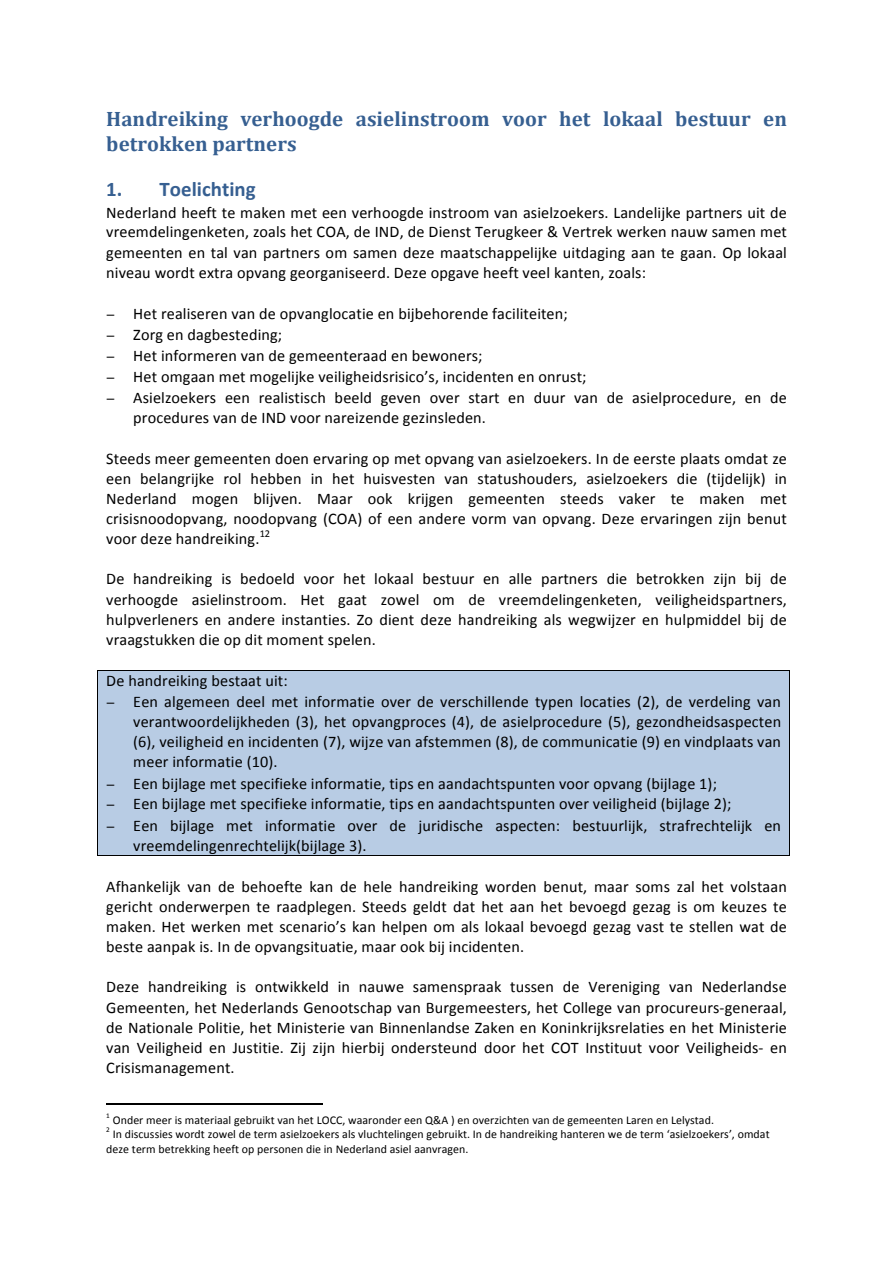
<style>
.page{position:relative;width:893px;height:1263px;background:#fff}
.page>*{position:absolute;margin:0;border:0;box-sizing:border-box;transform-origin:0 0}
.t1{font:700 20.85px/24.9px "Cambria";letter-spacing:.005em;color:#365f91}
.t2{font:700 20.85px "Calibri";letter-spacing:.005em;color:#365f91}
.t3{font:16.2px/20.1px "Calibri";letter-spacing:.01em;color:#000;text-align:justify}
.t4{font:11.85px/14.7px "Calibri";letter-spacing:.005em;color:#000}
.t5{font:10.5px "Calibri";color:#000}
.t6{font:7.2px "Calibri";color:#000}
</style>
<div class="page">
<div style="left:99px;top:670px;width:690px;height:185px;background:#b8cce4"></div>
<hr style="left:98px;top:670px;width:691px;height:1px;background:#000">
<hr style="left:98px;top:670px;width:1px;height:185px;background:#000">
<hr style="left:98px;top:855px;width:691px;height:1px;background:#000">
<hr style="left:789px;top:670px;width:1px;height:185px;background:#000">
<hr style="left:106px;top:1104px;width:216px;height:1px;background:#000">
<p class="t1" style="left:106px;top:106px;width:682px">Handreiking verhoogde asielinstroom voor het lokaal bestuur en betrokken partners</p>
<p class="t2" style="left:106px;top:176px;width:151px">1. Toelichting</p>
<p class="t3" style="left:106px;top:202px;width:682px">Nederland heeft te maken met een verhoogde instroom van asielzoekers. Landelijke partners uit de vreemdelingenketen, zoals het COA, de IND, de Dienst Terugkeer &amp; Vertrek werken nauw samen met gemeenten en tal van partners om samen deze maatschappelijke uitdaging aan te gaan. Op lokaal niveau wordt extra opvang georganiseerd. Deze opgave heeft veel kanten, zoals:</p>
<p class="t3" style="left:106px;top:304px;width:463px">− Het realiseren van de opvanglocatie en bijbehorende faciliteiten;</p>
<p class="t3" style="left:106px;top:325px;width:177px">− Zorg en dagbesteding;</p>
<p class="t3" style="left:106px;top:346px;width:378px">− Het informeren van de gemeenteraad en bewoners;</p>
<p class="t3" style="left:106px;top:367px;width:482px">− Het omgaan met mogelijke veiligheidsrisico’s, incidenten en onrust;</p>
<p class="t3" style="left:106px;top:388px;width:682px">− Asielzoekers een realistisch beeld geven over start en duur van de asielprocedure, en de</p>
<p class="t3" style="left:133px;top:408px;width:354px">procedures van de IND voor nareizende gezinsleden.</p>
<p class="t3" style="left:106px;top:448px;width:682px">Steeds meer gemeenten doen ervaring op met opvang van asielzoekers. In de eerste plaats omdat ze een belangrijke rol hebben in het huisvesten van statushouders, asielzoekers die (tijdelijk) in Nederland mogen blijven. Maar ook krijgen gemeenten steeds vaker te maken met crisisnoodopvang, noodopvang (COA) of een andere vorm van opvang. Deze ervaringen zijn benut voor deze handreiking.</p>
<p class="t5" style="left:260px;top:527px;width:12px">12</p>
<p class="t3" style="left:106px;top:569px;width:682px">De handreiking is bedoeld voor het lokaal bestuur en alle partners die betrokken zijn bij de verhoogde asielinstroom. Het gaat zowel om de vreemdelingenketen, veiligheidspartners, hulpverleners en andere instanties. Zo dient deze handreiking als wegwijzer en hulpmiddel bij de vraagstukken die op dit moment spelen.</p>
<p class="t3" style="left:106px;top:670px;width:183px">De handreiking bestaat uit:</p>
<p class="t3" style="left:106px;top:692px;width:676px">− Een algemeen deel met informatie over de verschillende typen locaties (2), de verdeling van</p>
<p class="t3" style="left:133px;top:711px;width:649px">verantwoordelijkheden (3), het opvangproces (4), de asielprocedure (5), gezondheidsaspecten</p>
<p class="t3" style="left:133px;top:732px;width:649px">(6), veiligheid en incidenten (7), wijze van afstemmen (8), de communicatie (9) en vindplaats van</p>
<p class="t3" style="left:133px;top:752px;width:146px">meer informatie (10).</p>
<p class="t3" style="left:106px;top:773px;width:612px">− Een bijlage met specifieke informatie, tips en aandachtspunten voor opvang (bijlage 1);</p>
<p class="t3" style="left:106px;top:794px;width:626px">− Een bijlage met specifieke informatie, tips en aandachtspunten over veiligheid (bijlage 2);</p>
<p class="t3" style="left:106px;top:815px;width:676px">− Een bijlage met informatie over de juridische aspecten: bestuurlijk, strafrechtelijk en</p>
<p class="t3" style="left:133px;top:835px;width:235px">vreemdelingenrechtelijk(bijlage 3).</p>
<p class="t3" style="left:106px;top:876px;width:682px">Afhankelijk van de behoefte kan de hele handreiking worden benut, maar soms zal het volstaan gericht onderwerpen te raadplegen. Steeds geldt dat het aan het bevoegd gezag is om keuzes te maken. Het werken met scenario’s kan helpen om als lokaal bevoegd gezag vast te stellen wat de beste aanpak is. In de opvangsituatie, maar ook bij incidenten.</p>
<p class="t3" style="left:106px;top:977px;width:682px">Deze handreiking is ontwikkeld in nauwe samenspraak tussen de Vereniging van Nederlandse Gemeenten, het Nederlands Genootschap van Burgemeesters, het College van procureurs-generaal, de Nationale Politie, het Ministerie van Binnenlandse Zaken en Koninkrijksrelaties en het Ministerie van Veiligheid en Justitie. Zij zijn hierbij ondersteund door het COT Instituut voor Veiligheids- en Crisismanagement.</p>
<p class="t6" style="left:106px;top:1111px;width:5px">1</p>
<p class="t4" style="left:113px;top:1112px;width:602px">Onder meer is materiaal gebruikt van het LOCC, waaronder een Q&amp;A ) en overzichten van de gemeenten Laren en Lelystad.</p>
<p class="t6" style="left:106px;top:1125px;width:5px">2</p>
<p class="t4" style="left:106px;top:1127px;width:665px;text-indent:7px">In discussies wordt zowel de term asielzoekers als vluchtelingen gebruikt. In de handreiking hanteren we de term ‘asielzoekers’, omdat deze term betrekking heeft op personen die in Nederland asiel aanvragen.</p>
</div>
